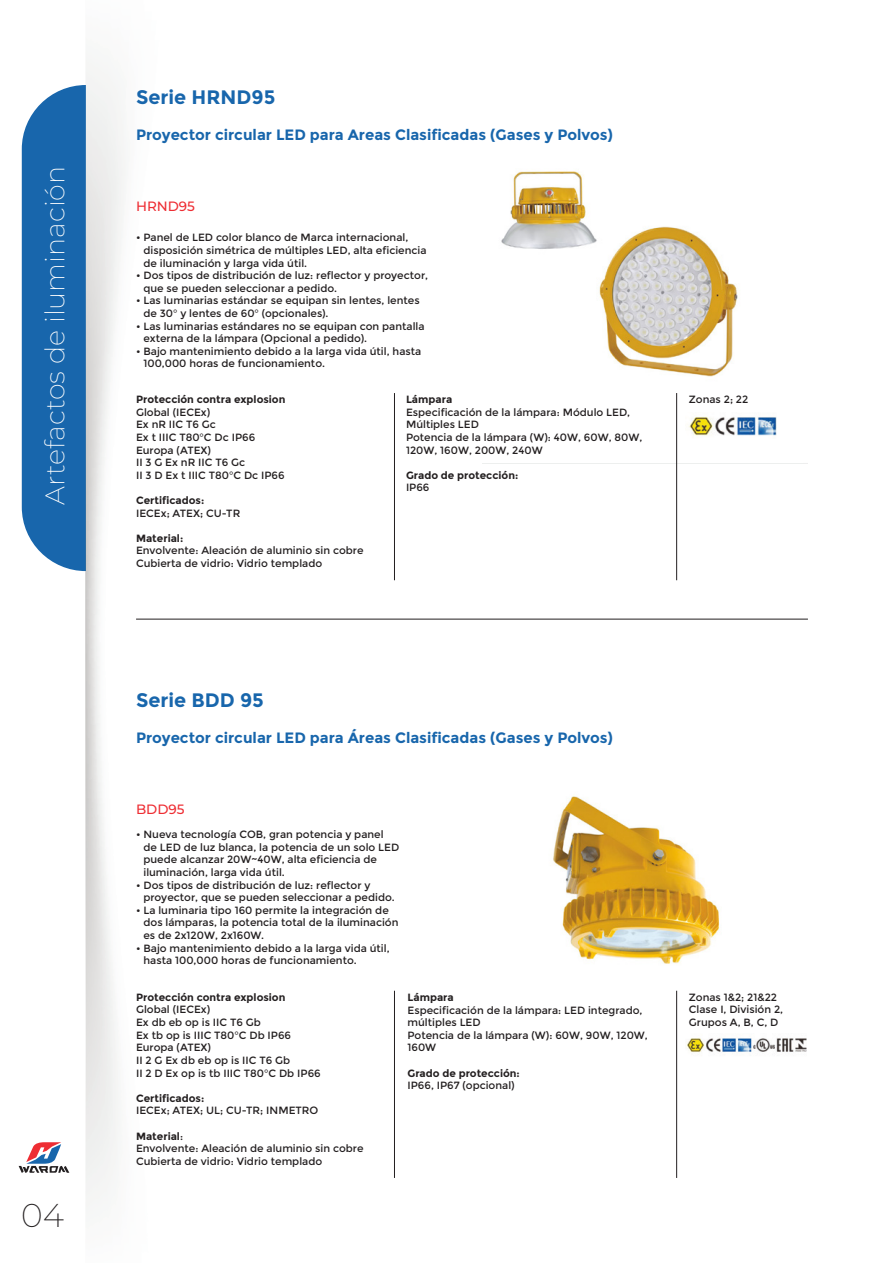
<style>
.page{position:relative;width:893px;height:1263px;background:#fff}
.page>*{position:absolute;margin:0;border:0;box-sizing:border-box;transform-origin:0 0}
.t1{font:200 33px "Montserrat";color:#231f20}
.t2{font:200 27px "Montserrat";color:#fff}
.t3{font:700 19.5px "Montserrat";color:#1866ac}
.t4{font:700 15px "Montserrat";color:#1866ac}
.t5{font:500 13.5px "Montserrat";color:#ee2d33}
.t6{font:10.5px/12.6px "Montserrat";color:#231f20}
.t7{font:700 10.5px "Montserrat";color:#231f20}
.s1{font-weight:700}
</style>
<div class="page">
<svg style="left:22px;top:85px;width:63px;height:486px;background:#2770b1"></svg>
<img style="left:85px;top:60px;width:104px;height:1147px">
<img style="left:85px;top:85px;width:1px;height:486px">
<svg style="left:19px;top:1142px;width:50px;height:31px"></svg>
<img style="left:483px;top:171px;width:324px;height:293px">
<img style="left:553px;top:795px;width:167px;height:169px">
<hr style="left:394px;top:393px;width:1px;height:187px;background:#231f20">
<hr style="left:394px;top:991px;width:1px;height:187px;background:#231f20">
<hr style="left:676px;top:393px;width:1px;height:187px;background:#231f20">
<hr style="left:676px;top:991px;width:1px;height:187px;background:#231f20">
<hr style="left:136px;top:619px;width:672px;height:1px;background:#231f20">
<img style="left:686px;top:412px;width:91px;height:26px">
<img style="left:687px;top:1038px;width:120px;height:15px">
<h2 class="t2" style="left:37px;top:505px;width:341px;rotate:-90deg">Artefactos de iluminación</h2>
<h1 class="t1" style="left:21px;top:1193px;width:44px">04</h1>
<h3 class="t3" style="left:136px;top:85px;width:141px">Serie HRND95</h3>
<h3 class="t4" style="left:136px;top:126px;width:478px">Proyector circular LED para Areas Clasificadas (Gases y Polvos)</h3>
<p class="t5" style="left:136px;top:197px;width:60px">HRND95</p>
<p class="t6" style="left:143px;top:231px;width:285px;text-indent:-7px">• Panel de LED color blanco de Marca internacional, disposición simétrica de múltiples LED, alta eficiencia de iluminación y larga vida útil.</p>
<p class="t6" style="left:143px;top:269px;width:286px;text-indent:-7px">• Dos tipos de distribución de luz: reflector y proyector, que se pueden seleccionar a pedido.</p>
<p class="t6" style="left:143px;top:294px;width:278px;text-indent:-7px">• Las luminarias estándar se equipan sin lentes, lentes de 30° y lentes de 60° (opcionales).</p>
<p class="t6" style="left:143px;top:320px;width:283px;text-indent:-7px">• Las luminarias estándares no se equipan con pantalla externa de la lámpara (Opcional a pedido).</p>
<p class="t6" style="left:143px;top:345px;width:279px;text-indent:-7px">• Bajo mantenimiento debido a la larga vida útil, hasta<br>100,000 horas de funcionamiento.</p>
<p class="t7" style="left:136px;top:393px;width:151px">Protección contra explosion</p>
<p class="t6" style="left:136px;top:406px;width:150px">Global (IECEx)<br>Ex nR IIC T6 Gc<br>Ex t IIIC T80°C Dc IP66<br>Europa (ATEX)<br>II 3 G Ex nR IIC T6 Gc<br>II 3 D Ex t IIIC T80°C Dc IP66</p>
<p class="t7" style="left:136px;top:494px;width:70px">Certificados:</p>
<p class="t6" style="left:136px;top:507px;width:106px">IECEx; ATEX; CU-TR</p>
<p class="t7" style="left:136px;top:532px;width:49px">Material:</p>
<p class="t6" style="left:136px;top:544px;width:229px">Envolvente: Aleación de aluminio sin cobre<br>Cubierta de vidrio: Vidrio templado</p>
<p class="t7" style="left:406px;top:393px;width:48px">Lámpara</p>
<p class="t6" style="left:406px;top:406px;width:238px">Especificación de la lámpara: Módulo LED,<br>Múltiples LED<br>Potencia de la lámpara (W): 40W, 60W, 80W,<br>120W, 160W, 200W, 240W</p>
<p class="t7" style="left:406px;top:469px;width:114px">Grado de protección:</p>
<p class="t6" style="left:406px;top:481px;width:25px">IP66</p>
<p class="t6" style="left:689px;top:393px;width:61px">Zonas 2; 22</p>
<h3 class="t3" style="left:136px;top:689px;width:129px">Serie BDD 95</h3>
<h3 class="t4" style="left:136px;top:729px;width:478px">Proyector circular LED para Áreas Clasificadas (Gases y Polvos)</h3>
<p class="t5" style="left:136px;top:800px;width:50px">BDD95</p>
<p class="t6" style="left:143px;top:828px;width:257px;text-indent:-7px">• Nueva tecnología COB, gran potencia y panel de LED de luz blanca, la potencia de un solo LED puede alcanzar 20W~40W, alta eficiencia de iluminación, larga vida útil.</p>
<p class="t6" style="left:143px;top:879px;width:253px;text-indent:-7px">• Dos tipos de distribución de luz: reflector y proyector, que se pueden seleccionar a pedido.</p>
<p class="t6" style="left:143px;top:904px;width:257px;text-indent:-7px">• La luminaria tipo 160 permite la integración de dos lámparas, la potencia total de la iluminación es de 2x120W, 2x160W.</p>
<p class="t6" style="left:143px;top:942px;width:248px;text-indent:-7px">• Bajo mantenimiento debido a la larga vida útil, hasta 100,000 horas de funcionamiento.</p>
<p class="t7" style="left:136px;top:991px;width:151px">Protección contra explosion</p>
<p class="t6" style="left:136px;top:1003px;width:186px">Global (IECEx)<br>Ex db eb op is IIC T6 Gb<br>Ex tb op is IIIC T80°C Db IP66<br>Europa (ATEX)<br>II 2 G Ex db eb op is IIC T6 Gb<br>II 2 D Ex op is tb IIIC T80°C Db IP66</p>
<p class="t7" style="left:136px;top:1092px;width:70px">Certificados:</p>
<p class="t6" style="left:136px;top:1104px;width:184px">IECEx; ATEX; UL; CU-TR; INMETRO</p>
<p class="t6" style="left:136px;top:1129px;width:229px"><span class="s1">Material</span>:<br>Envolvente: Aleación de aluminio sin cobre<br>Cubierta de vidrio: Vidrio templado</p>
<p class="t7" style="left:407px;top:991px;width:48px">Lámpara</p>
<p class="t6" style="left:407px;top:1003px;width:242px">Especificación de la lámpara: LED integrado, múltiples LED<br>Potencia de la lámpara (W): 60W, 90W, 120W,<br>160W</p>
<p class="t7" style="left:407px;top:1066px;width:114px">Grado de protección:</p>
<p class="t6" style="left:407px;top:1079px;width:109px">IP66, IP67 (opcional)</p>
<p class="t6" style="left:689px;top:991px;width:96px">Zonas 1&amp;2; 21&amp;22<br>Clase I, División 2,<br>Grupos A, B, C, D</p>
</div>
